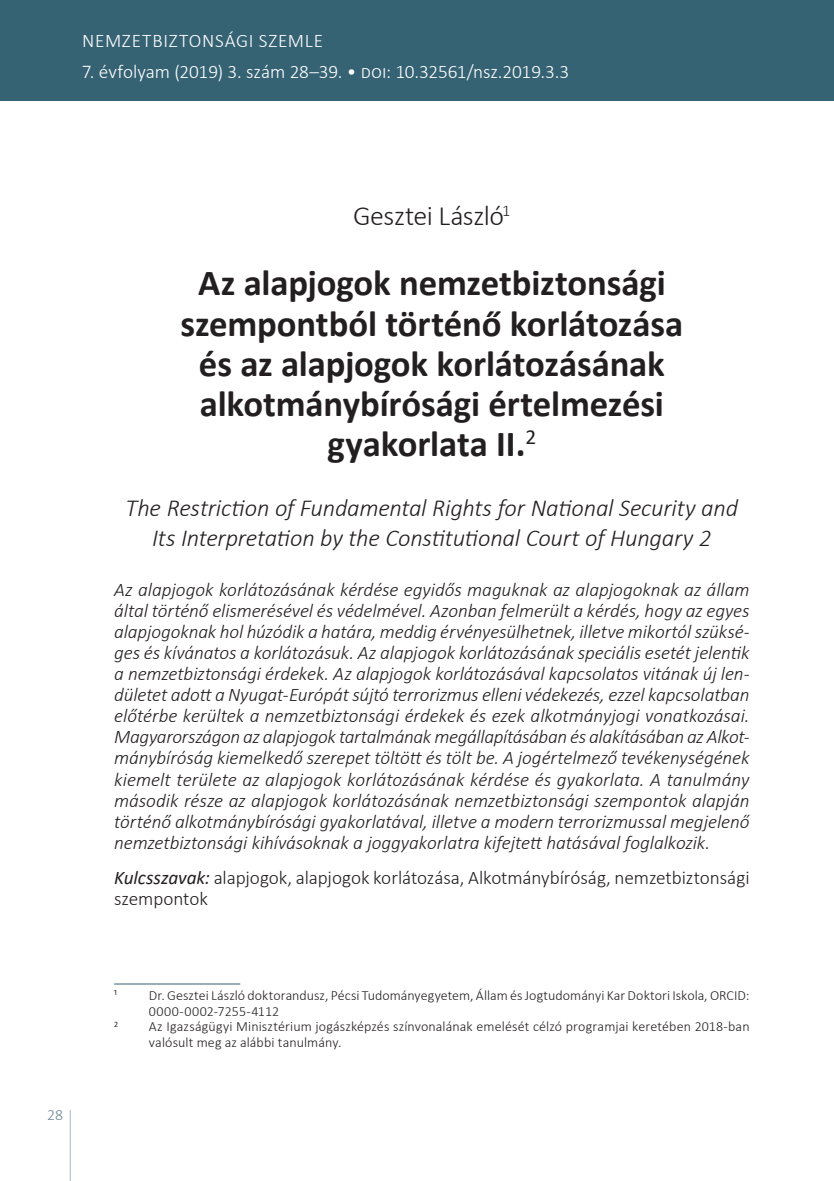
<style>
.page{position:relative;width:834px;height:1181px;background:#fff}
.page>*{position:absolute;margin:0;border:0;box-sizing:border-box;transform-origin:0 0}
.Head{font:700 36.75px/40.2px "Calibri";letter-spacing:-.005em;color:#231f20;text-align:center}
.Author{font:300 28px "Calibri";letter-spacing:-.02em;color:#231f20}
.Head___Sub{font:italic 300 24.5px/29.8px "Calibri";letter-spacing:-.01em;color:#231f20;text-align:center}
.Abstract{font:italic 300 19.25px/21px "Calibri";letter-spacing:-.005em;color:#231f20;text-align:justify}
.Keywords{font:300 19.25px/21px "Calibri";letter-spacing:-.005em;color:#231f20}
.Running_header_right{font:300 19.25px "Calibri";color:#fff}
.Running_header_right-2{font:300 19.25px "Calibri";letter-spacing:.035em;color:#fff}
.Running_header_right-3{font:300 15.75px "Calibri";color:#6c8694}
.Footnote_text{font:300 14px/15.8px "Calibri";letter-spacing:.005em;color:#231f20}
.Footnote_text-2{font:8.22px "Calibri";color:#231f20}
.s1{font-weight:400;font-style:italic}
</style>
<div class="page">
<svg style="left:69px;top:1110px;width:2px;height:71px"></svg>
<div style="left:0;top:0;width:833px;height:101px;background:#366374"></div>
<hr style="left:114px;top:983px;width:126px;height:1px;background:#366374">
<p class="Running_header_right-2" style="left:82px;top:29px;width:242px">NEMZETBIZTONSÁGI SZEMLE</p>
<p class="Running_header_right" style="left:82px;top:60px;width:488px">7. évfolyam (2019) 3. szám 28–39. • doi: 10.32561/nsz.2019.3.3</p>
<p class="Running_header_right-3" style="left:47px;top:1105px;width:17px">28</p>
<p class="Author" style="left:353px;top:199px;width:159px">Gesztei László<sup>1</sup></p>
<p class="Head" style="left:180px;top:262px;width:504px">Az alapjogok nemzetbiztonsági szempontból történő korlátozása és az alapjogok korlátozásának alkotmánybírósági értelmezési gyakorlata II.<sup>2</sup></p>
<p class="Head___Sub" style="left:126px;top:493px;width:614px">The Restriction of Fundamental Rights for National Security and<br>Its Interpretation by the Constitutional Court of Hungary 2</p>
<p class="Abstract" style="left:114px;top:579px;width:636px">Az alapjogok korlátozásának kérdése egyidős maguknak az alapjogoknak az állam által történő elismerésével és védelmével. Azonban felmerült a kérdés, hogy az egyes alapjogoknak hol húzódik a határa, meddig érvényesülhetnek, illetve mikortól szüksé&shy;ges és kívánatos a korlátozásuk. Az alapjogok korlátozásának speciális esetét jelentik a nemzetbiztonsági érdekek. Az alapjogok korlátozásával kapcsolatos vitának új len&shy;dületet adott a Nyugat-Európát sújtó terrorizmus elleni védekezés, ezzel kapcsolatban előtérbe kerültek a nemzetbiztonsági érdekek és ezek alkotmányjogi vonatkozásai.<br>Magyarországon az alapjogok tartalmának megállapításában és alakításában az Alkot&shy;mánybíróság kiemelkedő szerepet töltött és tölt be. A jogértelmező tevékenységének kiemelt területe az alapjogok korlátozásának kérdése és gyakorlata. A tanulmány második része az alapjogok korlátozásának nemzetbiztonsági szempontok alapján történő alkotmánybírósági gyakorlatával, illetve a modern terrorizmussal megjelenő nemzetbiztonsági kihívásoknak a joggyakorlatra kifejtett hatásával foglalkozik.</p>
<p class="Keywords" style="left:114px;top:867px;width:636px"><span class="s1">Kulcsszavak:</span> alapjogok, alapjogok korlátozása, Alkotmánybíróság, nemzetbiztonsági szempontok</p>
<p class="Footnote_text-2" style="left:114px;top:986px;width:4px">1</p>
<p class="Footnote_text" style="left:149px;top:987px;width:602px">Dr. Gesztei László doktorandusz, Pécsi Tudományegyetem, Állam és Jogtudományi Kar Doktori Iskola, ORCID:<br>0000-0002-7255-4112</p>
<p class="Footnote_text-2" style="left:114px;top:1018px;width:5px">2</p>
<p class="Footnote_text" style="left:149px;top:1018px;width:602px">Az Igazságügyi Minisztérium jogászképzés színvonalának emelését célzó programjai keretében 2018-ban valósult meg az alábbi tanulmány.</p>
</div>
